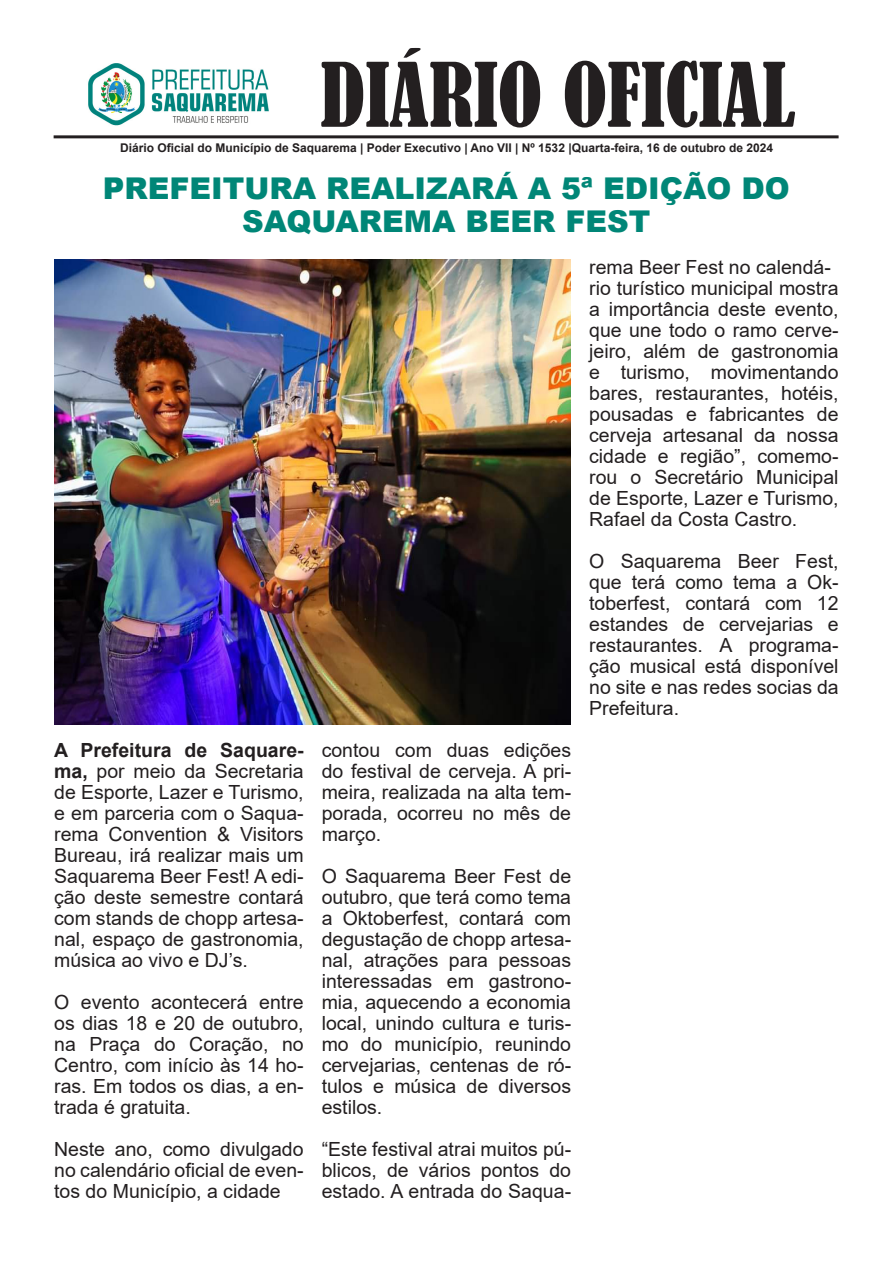
<style>
.page{position:relative;width:893px;height:1263px;background:#fff}
.page>*{position:absolute;margin:0;border:0;box-sizing:border-box;transform-origin:0 0}
.t1{font:condensed 82.5px "Bernard";color:#231f20}
.t2{font:900 30px "Arial";color:#008677}
.t3{font:19.5px/21px "Arial";color:#231f20;text-align:justify}
.t4{font:700 12px "Arial";color:#231f20}
.s1{font-weight:700}
</style>
<div class="page">
<hr style="left:54px;top:135px;width:785px;height:3px;background:#231f20">
<img style="left:88px;top:63px;width:181px;height:63px">
<img style="left:54px;top:259px;width:517px;height:466px">
<p class="t1" style="left:321px;top:47px;width:476px">DIÁRIO OFICIAL</p>
<p class="t4" style="left:120px;top:139px;width:654px">Diário Oficial do Município de Saquarema | Poder Executivo | Ano VII | Nº 1532 |Quarta-feira, 16 de outubro de 2024</p>
<p class="t2" style="left:103px;top:167px;width:688px">PREFEITURA REALIZARÁ A 5ª EDIÇÃO DO</p>
<p class="t2" style="left:242px;top:200px;width:410px">SAQUAREMA BEER FEST</p>
<p class="t3" style="left:54px;top:739px;width:251px"><span class="s1">A Prefeitura de Saquare&shy;ma,</span> por meio da Secretaria de Esporte, Lazer e Turismo, e em parceria com o Saqua&shy;rema Convention &amp; Visitors Bureau, irá realizar mais um Saquarema Beer Fest! A edi&shy;ção deste semestre contará com stands de chopp artesa&shy;nal, espaço de gastronomia, música ao vivo e DJ’s.</p>
<p class="t3" style="left:54px;top:991px;width:251px">O evento acontecerá entre os dias 18 e 20 de outubro, na Praça do Coração, no Centro, com início às 14 ho&shy;ras. Em todos os dias, a en&shy;trada é gratuita.</p>
<p class="t3" style="left:54px;top:1138px;width:251px">Neste ano, como divulgado no calendário oficial de even&shy;tos do Município, a cidade</p>
<p class="t3" style="left:322px;top:739px;width:251px">contou com duas edições do festival de cerveja. A pri&shy;meira, realizada na alta tem&shy;porada, ocorreu no mês de março.</p>
<p class="t3" style="left:322px;top:865px;width:251px">O Saquarema Beer Fest de outubro, que terá como tema a Oktoberfest, contará com degustação de chopp artesa&shy;nal, atrações para pessoas interessadas em gastrono&shy;mia, aquecendo a economia local, unindo cultura e turis&shy;mo do município, reunindo cervejarias, centenas de ró&shy;tulos e música de diversos estilos.</p>
<p class="t3" style="left:322px;top:1138px;width:251px">“Este festival atrai muitos pú&shy;blicos, de vários pontos do estado. A entrada do Saqua-</p>
<p class="t3" style="left:589px;top:256px;width:243px">rema Beer Fest no calendá-</p>
<p class="t3" style="left:589px;top:277px;width:251px">rio turístico municipal mostra a importância deste evento, que une todo o ramo cerve&shy;jeiro, além de gastronomia e turismo, movimentando bares, restaurantes, hotéis, pousadas e fabricantes de cerveja artesanal da nossa cidade e região”, comemo&shy;rou o Secretário Municipal de Esporte, Lazer e Turismo, Rafael da Costa Castro.</p>
<p class="t3" style="left:589px;top:550px;width:251px">O Saquarema Beer Fest, que terá como tema a Ok&shy;toberfest, contará com 12 estandes de cervejarias e restaurantes. A programa&shy;ção musical está disponível no site e nas redes socias da Prefeitura.</p>
</div>
